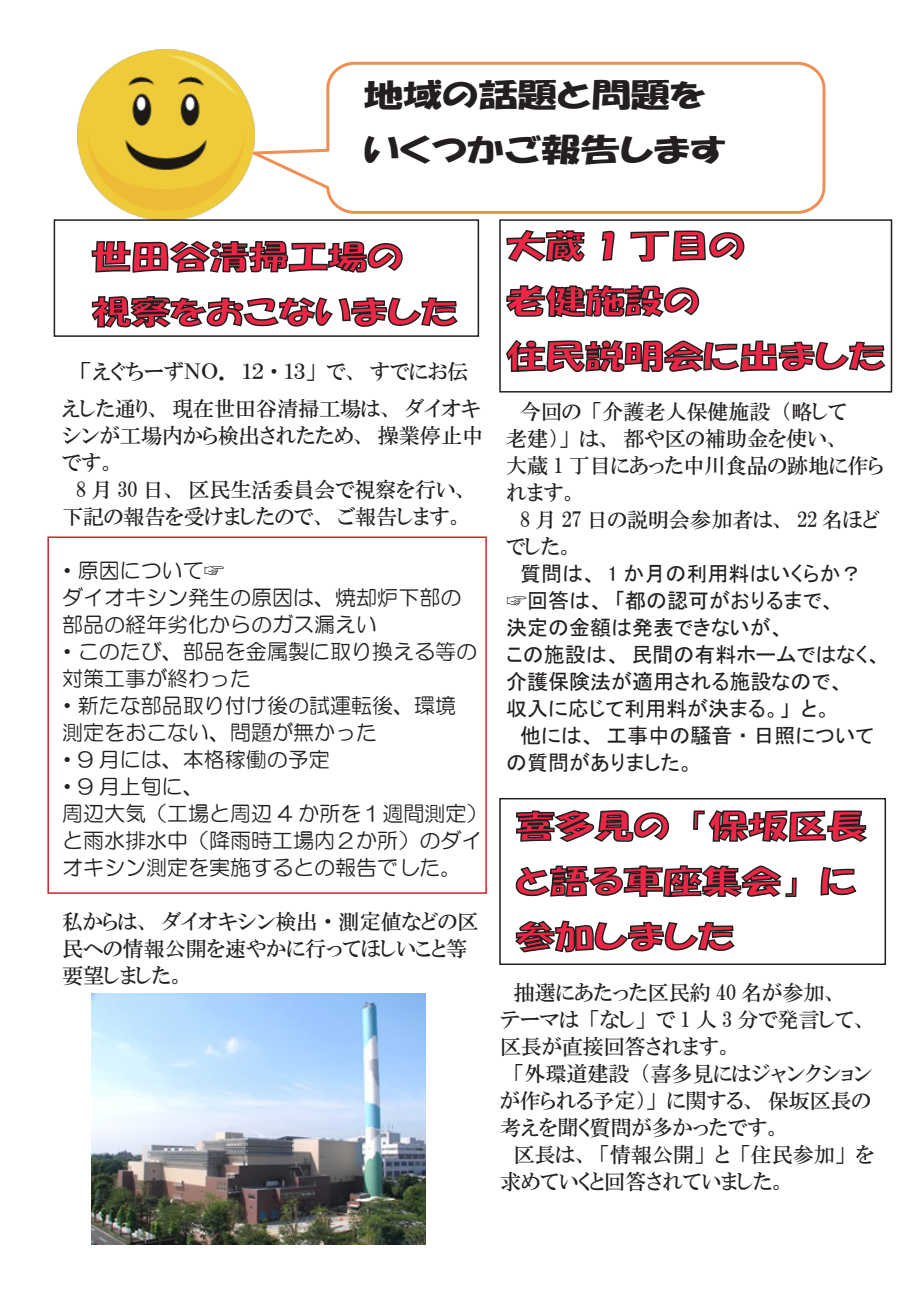
<style>
.page{position:relative;width:919px;height:1289px;background:#fff}
.page>*{position:absolute;margin:0;border:0;box-sizing:border-box;transform-origin:0 0}
.t1{font:31.5px/55.2px "HGP Soei Kakupoptai";color:#ed2645;scale:1.25 1}
.t2{font:31.5px/55.2px "HGP Soei Kakupoptai";color:#231f20;scale:1.25 1}
.t3{font:21px/27px "HGP Mincho B";color:#231f20}
.t4{font:21px/27px "HG Maru Gothic MPRO";color:#231f20}
.t5{font:21px/27px "MS P Gothic";color:#231f20}
.t6{font:21px/36.8px "HGP Mincho B";color:#231f20;text-align:center;scale:1.25 1}
</style>
<div class="page">
<img style="left:77px;top:50px;width:164px;height:169px">
<svg style="left:241px;top:61px;width:585px;height:153px"></svg>
<img style="left:338px;top:79px;width:476px;height:118px">
<div style="left:54px;top:219px;width:425px;height:118px;background:#fff;border:2px solid #231f20"></div>
<svg style="left:91px;top:240px;width:312px;height:33px"></svg>
<svg style="left:91px;top:296px;width:367px;height:32px"></svg>
<div style="left:47px;top:536px;width:440px;height:357px;border:2px solid #d1242b"></div>
<div style="left:499px;top:219px;width:393px;height:173px;border:2px solid #231f20"></div>
<svg style="left:506px;top:230px;width:79px;height:32px"></svg>
<svg style="left:601px;top:231px;width:14px;height:30px"></svg>
<svg style="left:630px;top:230px;width:114px;height:32px"></svg>
<svg style="left:506px;top:285px;width:193px;height:33px"></svg>
<svg style="left:506px;top:340px;width:380px;height:32px"></svg>
<div style="left:499px;top:798px;width:387px;height:167px;border:2px solid #231f20"></div>
<svg style="left:516px;top:810px;width:153px;height:33px"></svg>
<svg style="left:693px;top:810px;width:174px;height:32px"></svg>
<svg style="left:515px;top:865px;width:282px;height:33px"></svg>
<svg style="left:820px;top:867px;width:37px;height:29px"></svg>
<svg style="left:515px;top:920px;width:220px;height:33px"></svg>
<img style="left:91px;top:993px;width:335px;height:251px">
<h1 class="t2" style="left:364px;top:66px;width:291px">地域の話題と問題をいくつかご報告します</h1>
<h1 class="t1" style="left:91px;top:229px;width:294px">世田谷清掃工場の<br>視察をおこないました</h1>
<p class="t6" style="left:62px;top:353px;width:336px">「えぐちーずＮＯ．１２・１３」で、すでにお伝<br>えした通り、現在世田谷清掃工場は、ダイオキ</p>
<p class="t3" style="left:62px;top:421px;width:422px">シンが工場内から検出されたため、操業停止中です。<br>　8 月 30 日、区民生活委員会で視察を行い、下記の報告を受けましたので、ご報告します。</p>
<p class="t4" style="left:57px;top:556px;width:432px">・原因について☞<br>ダイオキシン発生の原因は、焼却炉下部の<br>部品の経年劣化からのガス漏えい<br>・このたび、部品を金属製に取り換える等の対策工事が終わった<br>・新たな部品取り付け後の試運転後、環境<br>測定をおこない、問題が無かった<br>・9 月には、本格稼働の予定<br>・9 月上旬に、<br>周辺大気（工場と周辺 4 か所を１週間測定）と雨水排水中（降雨時工場内２か所）のダイオキシン測定を実施するとの報告でした。</p>
<p class="t3" style="left:62px;top:907px;width:418px">私からは、ダイオキシン検出・測定値などの区民への情報公開を速やかに行ってほしいこと等要望しました。</p>
<h1 class="t1" style="left:506px;top:218px;width:305px">大蔵 1 丁目の<br>老健施設の<br>住民説明会に出ました</h1>
<p class="t3" style="left:506px;top:398px;width:379px">　今回の「介護老人保健施設（略して<br>老建）」は、都や区の補助金を使い、<br>大蔵 1 丁目にあった中川食品の跡地に作られます。<br>　8 月 27 日の説明会参加者は、 22 名ほどでした。</p>
<p class="t5" style="left:506px;top:560px;width:377px;text-indent:14px">質問は、 1 か月の利用料はいくらか？☞回答は、「都の認可がおりるまで、<br>決定の金額は発表できないが、<br>この施設は、民間の有料ホームではなく、介護保険法が適用される施設なので、<br>収入に応じて利用料が決まる。」と。<br>　他には、工事中の騒音・日照についての質問がありました。</p>
<h1 class="t1" style="left:515px;top:798px;width:282px">喜多見の「保坂区長と語る車座集会」に参加しました</h1>
<p class="t3" style="left:500px;top:978px;width:376px">　抽選にあたった区民約 40 名が参加、<br>テーマは「なし」で 1 人 3 分で発言して、区長が直接回答されます。<br>　「外環道建設（喜多見にはジャンクションが作られる予定）」に関する、保坂区長の考えを聞く質問が多かったです。<br>　区長は、「情報公開」と「住民参加」を求めていくと回答されていました。</p>
</div>
